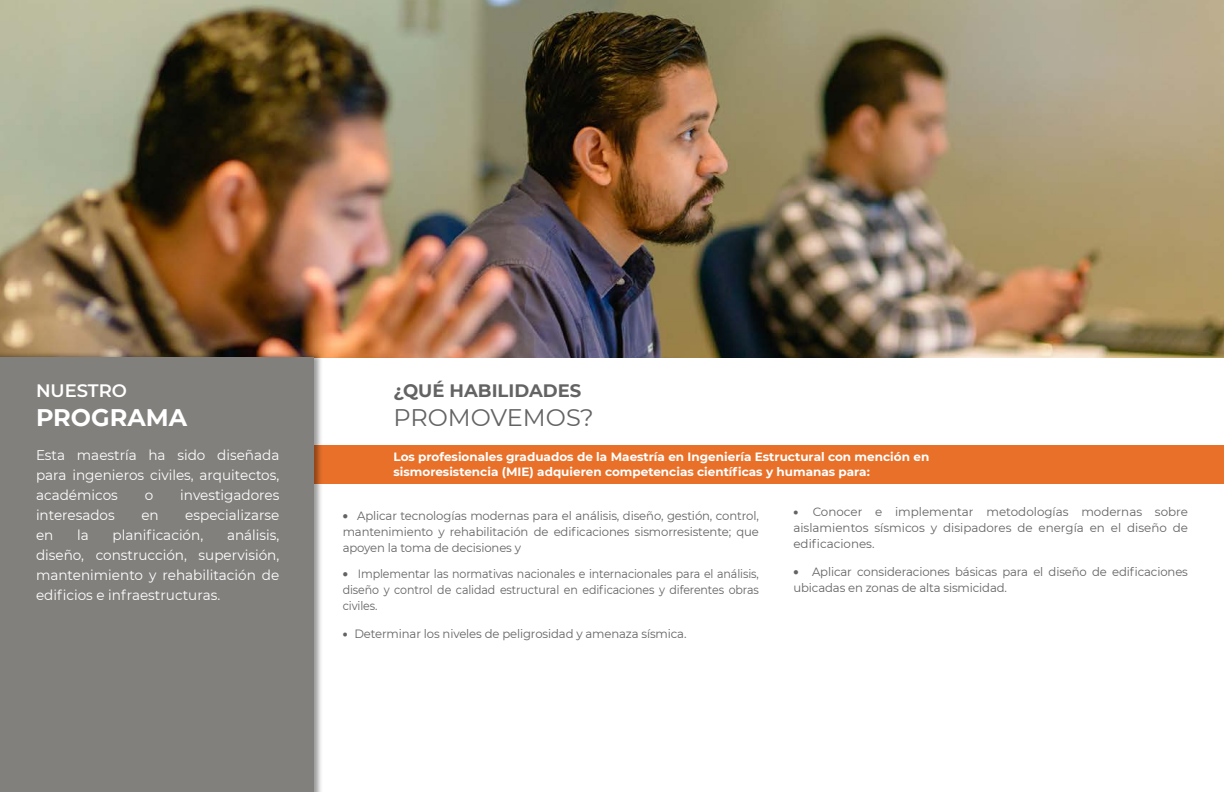
<style>
.page{position:relative;width:1224px;height:792px;background:#fff}
.page>*{position:absolute;margin:0;border:0;box-sizing:border-box;transform-origin:0 0}
.t1{font:24px "Montserrat";color:#636363}
.t2{font:700 24px "Montserrat";color:#fff}
.t3{font:700 18px "Montserrat";color:#636363}
.t4{font:600 18px "Montserrat";color:#fff}
.t5{font:14px/20px "Montserrat";color:#fff;text-align:justify}
.t6{font:12px/16px "Montserrat";letter-spacing:-.01em;color:#636363;text-align:justify}
.t7{font:12px/16px "Montserrat";letter-spacing:-.01em;color:#636363;text-align:justify;scale:.92 1}
.t8{font:700 12px/14.4px "Montserrat";color:#fff}
.s1{font-weight:900}
.s2{font-weight:900;font-size:13px}
</style>
<div class="page">
<div style="left:306px;top:445px;width:918px;height:38px;background:#e87029"></div>
<img style="left:0;top:0;width:1224px;height:357px">
<div style="left:0;top:352px;width:323px;height:440px;background:#000;opacity:.4"></div>
<div style="left:0;top:357px;width:313px;height:435px;background:#82807d"></div>
<h2 class="t4" style="left:36px;top:378px;width:93px">NUESTRO</h2>
<h1 class="t2" style="left:36px;top:400px;width:153px">PROGRAMA</h1>
<p class="t5" style="left:36px;top:445px;width:245px">Esta maestría ha sido diseñada para ingenieros civiles, arquitectos, académicos</p>
<p class="t5" style="left:145px;top:485px;width:10px">o</p>
<p class="t5" style="left:180px;top:485px;width:101px">investigadores</p>
<p class="t5" style="left:36px;top:505px;width:80px">interesados</p>
<p class="t5" style="left:141px;top:505px;width:19px">en</p>
<p class="t5" style="left:185px;top:505px;width:96px">especializarse</p>
<p class="t5" style="left:36px;top:525px;width:19px">en</p>
<p class="t5" style="left:77px;top:525px;width:13px">la</p>
<p class="t5" style="left:113px;top:525px;width:92px">planificación,</p>
<p class="t5" style="left:36px;top:525px;width:245px;text-indent:191px">análisis, diseño, construcción, supervisión, mantenimiento y rehabilitación de edificios e infraestructuras.</p>
<h2 class="t3" style="left:393px;top:377px;width:189px">¿QUÉ HABILIDADES</h2>
<h1 class="t1" style="left:393px;top:401px;width:202px">PROMOVEMOS?</h1>
<p class="t8" style="left:393px;top:449px;width:537px">Los profesionales graduados de la Maestría en Ingeniería Estructural con mención en sismoresistencia (MIE) adquieren competencias científicas y humanas para:</p>
<p class="t6" style="left:793px;top:504px;width:396px"><span class="s1">•</span> Conocer e implementar metodologías modernas sobre aislamientos sísmicos y disipadores de energía en el diseño de edificaciones.</p>
<p class="t7" style="left:343px;top:566px;width:454px"><span class="s2">•</span> Implementar las normativas nacionales e internacionales para el análisis, diseño y control de calidad estructural en edificaciones y diferentes obras civiles.</p>
<p class="t6" style="left:343px;top:507px;width:418px"><span class="s2">•</span> Aplicar tecnologías modernas para el análisis, diseño, gestión, control, mantenimiento y rehabilitación de edificaciones sismorresistente; que apoyen la toma de decisiones y</p>
<p class="t6" style="left:793px;top:563px;width:396px"><span class="s2">•</span> Aplicar consideraciones básicas para el diseño de edificaciones ubicadas en zonas de alta sismicidad.</p>
<p class="t6" style="left:343px;top:626px;width:345px"><span class="s1">•</span> Determinar los niveles de peligrosidad y amenaza sísmica.</p>
</div>
